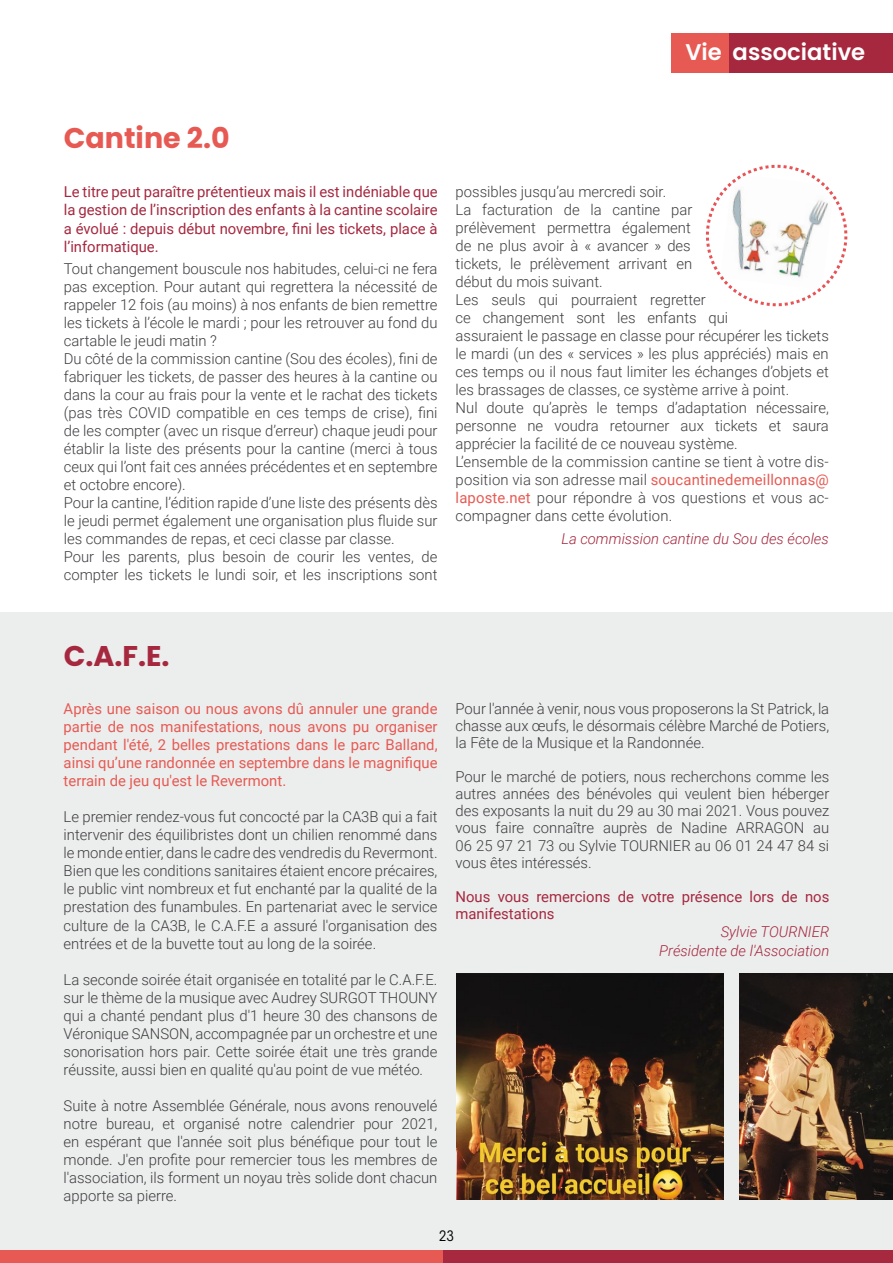
<style>
.page{position:relative;width:893px;height:1263px;background:#fff}
.page>*{position:absolute;margin:0;border:0;box-sizing:border-box;transform-origin:0 0}
.t1{font:700 28.5px "Poppins";color:#e75a53}
.t2{font:700 28.5px "Poppins";color:#a6283f}
.t3{font:600 22.65px "Poppins";color:#fff}
.t4{font:300 15px/18px "Roboto";color:#3e3d40;text-align:justify}
.t5{font:15px/18px "Roboto";color:#a6283f;text-align:justify}
.t6{font:15px/18px "Roboto";color:#e75a53;text-align:justify}
.t7{font:italic 300 15px/18.6px "Roboto";color:#a6283f;text-align:right}
.t8{font:condensed 14.25px "ITC Avant Garde Std";color:#000}
.s1{font-weight:400;color:#e75a53}
</style>
<div class="page">
<div style="left:1px;top:612px;width:892px;height:651px;background:#eceded"></div>
<div style="left:727px;top:33px;width:166px;height:39px;background:#a6283f"></div>
<div style="left:671px;top:33px;width:57px;height:39px;background:#e75a53"></div>
<div style="left:0;top:1251px;width:444px;height:12px;background:#e75a53"></div>
<div style="left:443px;top:1251px;width:450px;height:12px;background:#a6293f"></div>
<svg style="left:705px;top:164px;width:143px;height:143px"></svg>
<img style="left:740px;top:974px;width:153px;height:225px">
<img style="left:456px;top:974px;width:268px;height:225px">
<h2 class="t3" style="left:685px;top:39px;width:181px">Vie associative</h2>
<h1 class="t1" style="left:64px;top:121px;width:167px">Cantine 2.0</h1>
<p class="t5" style="left:64px;top:183px;width:375px">Le titre peut paraître prétentieux mais il est indéniable que la gestion de l’inscription des enfants à la cantine scolaire a évolué : depuis début novembre, fini les tickets, place à l’informatique.</p>
<p class="t4" style="left:64px;top:259px;width:375px;text-align:left">Tout changement bouscule nos habitudes, celui-ci ne fera pas exception. Pour autant qui regrettera la nécessité de rappeler 12 fois (au moins) à nos enfants de bien remettre les tickets à l’école le mardi ; pour les retrouver au fond du cartable le jeudi matin ?<br>Du côté de la commission cantine (Sou des écoles), fini de fabriquer les tickets, de passer des heures à la cantine ou dans la cour au frais pour la vente et le rachat des tickets (pas très COVID compatible en ces temps de crise), fini de les compter (avec un risque d’erreur) chaque jeudi pour établir la liste des présents pour la cantine (merci à tous ceux qui l’ont fait ces années précédentes et en septembre et octobre encore).<br>Pour la cantine, l’édition rapide d’une liste des présents dès le jeudi permet également une organisation plus fluide sur les commandes de repas, et ceci classe par classe.<br>Pour les parents, plus besoin de courir les ventes, de compter les tickets le lundi soir, et les inscriptions sont</p>
<p class="t4" style="left:456px;top:182px;width:375px;text-align:left">possibles jusqu’au mercredi soir.<br>La facturation de la cantine par<br>prélèvement permettra également<br>de ne plus avoir à « avancer » des<br>tickets, le prélèvement arrivant en<br>début du mois suivant.<br>Les seuls qui pourraient regretter<br>ce changement sont les enfants qui<br>assuraient le passage en classe pour récupérer les tickets le mardi (un des « services » les plus appréciés) mais en ces temps ou il nous faut limiter les échanges d’objets et les brassages de classes, ce système arrive à point.<br>Nul doute qu’après le temps d’adaptation nécessaire, personne ne voudra retourner aux tickets et saura apprécier la facilité de ce nouveau système.<br>L’ensemble de la commission cantine se tient à votre dis&shy;position via son adresse mail <span class="s1">soucantinedemeillonnas@ laposte.net</span> pour répondre à vos questions et vous ac&shy;compagner dans cette évolution.</p>
<p class="t7" style="left:561px;top:528px;width:269px">La commission cantine du Sou des écoles</p>
<h1 class="t2" style="left:64px;top:639px;width:107px">C.A.F.E.</h1>
<p class="t6" style="left:64px;top:699px;width:375px">Après une saison ou nous avons dû annuler une grande partie de nos manifestations, nous avons pu organiser pendant l'été, 2 belles prestations dans le parc Balland, ainsi qu’une randonnée en septembre dans le magnifique terrain de jeu qu'est le Revermont.</p>
<p class="t4" style="left:64px;top:807px;width:375px">Le premier rendez-vous fut concocté par la CA3B qui a fait intervenir des équilibristes dont un chilien renommé dans le monde entier, dans le cadre des vendredis du Revermont.<br>Bien que les conditions sanitaires étaient encore précaires, le public vint nombreux et fut enchanté par la qualité de la prestation des funambules. En partenariat avec le service culture de la CA3B, le C.A.F.E a assuré l'organisation des entrées et de la buvette tout au long de la soirée.</p>
<p class="t4" style="left:64px;top:970px;width:375px">La seconde soirée était organisée en totalité par le C.A.F.E. sur le thème de la musique avec Audrey SURGOT THOUNY qui a chanté pendant plus d'1 heure 30 des chansons de Véronique SANSON, accompagnée par un orchestre et une sonorisation hors pair. Cette soirée était une très grande réussite, aussi bien en qualité qu'au point de vue météo.</p>
<p class="t4" style="left:64px;top:1096px;width:375px">Suite à notre Assemblée Générale, nous avons renouvelé notre bureau, et organisé notre calendrier pour 2021, en espérant que l'année soit plus bénéfique pour tout le monde. J'en profite pour remercier tous les membres de l'association, ils forment un noyau très solide dont chacun apporte sa pierre.</p>
<p class="t4" style="left:455px;top:699px;width:375px;line-height:17.1px">Pour l'année à venir, nous vous proposerons la St Patrick, la chasse aux œufs, le désormais célèbre Marché de Potiers, la Fête de la Musique et la Randonnée.</p>
<p class="t4" style="left:455px;top:768px;width:375px;line-height:17.1px">Pour le marché de potiers, nous recherchons comme les autres années des bénévoles qui veulent bien héberger des exposants la nuit du 29 au 30 mai 2021. Vous pouvez vous faire connaître auprès de Nadine ARRAGON au 06 25 97 21 73 ou Sylvie TOURNIER au 06 01 24 47 84 si vous êtes intéressés.</p>
<p class="t5" style="left:455px;top:887px;width:375px;line-height:17.1px">Nous vous remercions de votre présence lors de nos manifestations</p>
<p class="t7" style="left:659px;top:922px;width:172px">Sylvie TOURNIER<br>Présidente de l'Association</p>
<p class="t8" style="left:439px;top:1227px;width:16px">23</p>
</div>
